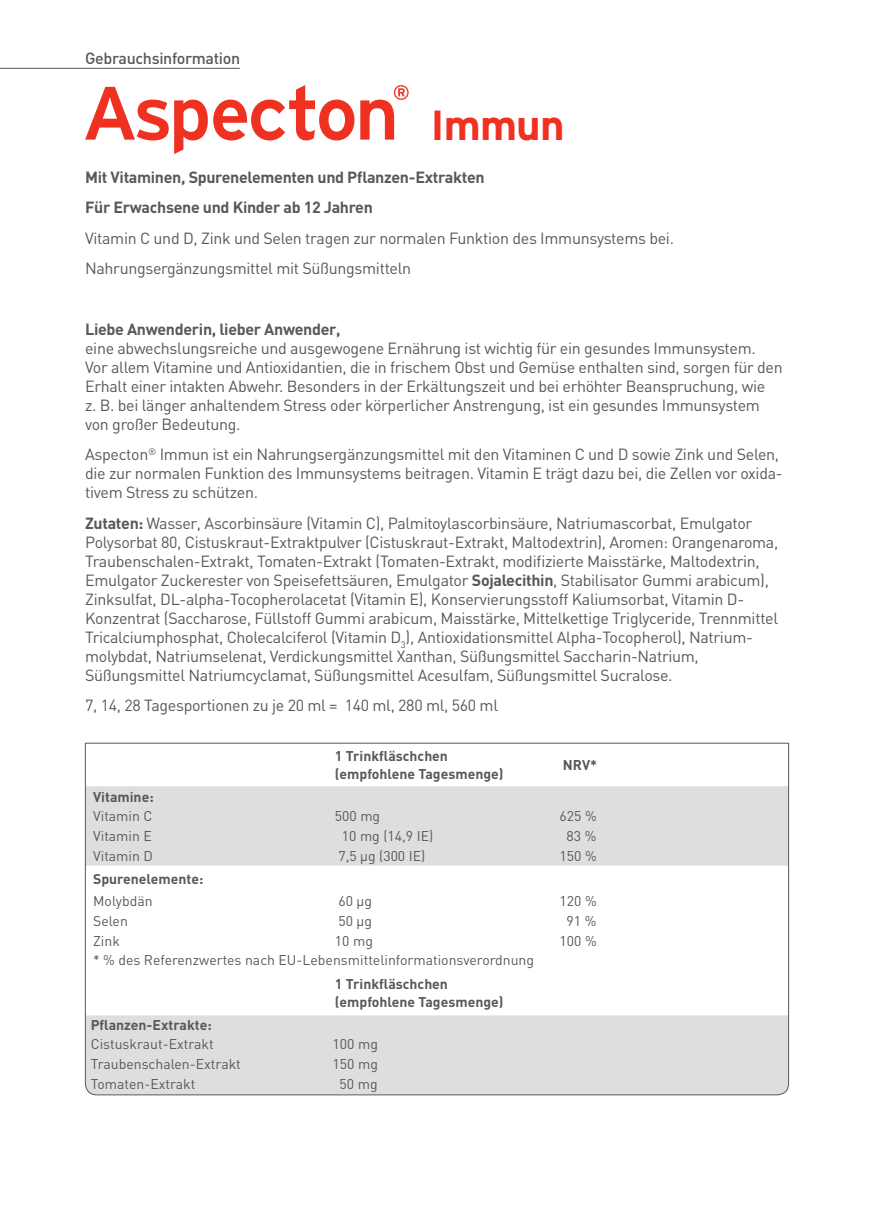
<style>
.page{position:relative;width:874px;height:1225px;background:#fff}
.page>*{position:absolute;margin:0;border:0;box-sizing:border-box;transform-origin:0 0}
.t1{font:700 42px "Interstate";letter-spacing:-.02em;color:#ef3122}
.t2{font:16px/19px "DIN";letter-spacing:-.02em;color:#57585a}
.t3{font:700 16px/30.4px "DIN";letter-spacing:-.02em;color:#57585a}
.t4{font:500 16px "DIN";letter-spacing:-.02em;color:#57585a}
.t5{font:14px "DIN";color:#57585a}
.t6{font:700 14px/18px "DIN";color:#57585a}
.s1{font-weight:700}
</style>
<div class="page">
<svg style="left:85px;top:85px;width:269px;height:69px"></svg>
<svg style="left:360px;top:85px;width:48px;height:55px"></svg>
<hr style="left:0;top:68px;width:240px;height:1px;background:#57585a">
<svg style="left:85px;top:742px;width:703px;height:353px"></svg>
<p class="t4" style="left:85px;top:48px;width:156px">Gebrauchsinformation</p>
<h1 class="t1" style="left:430px;top:101px;width:135px">Immun</h1>
<p class="t3" style="left:85px;top:162px;width:401px">Mit Vitaminen, Spurenelementen und Pflanzen-Extrakten<br>Für Erwachsene und Kinder ab 12 Jahren</p>
<p class="t2" style="left:85px;top:222px;width:590px;line-height:30.4px">Vitamin C und D, Zink und Selen tragen zur normalen Funktion des Immunsystems bei.<br>Nahrungsergänzungsmittel mit Süßungsmitteln</p>
<p class="t3" style="left:85px;top:313px;width:257px">Liebe Anwenderin, lieber Anwender,</p>
<p class="t2" style="left:85px;top:338px;width:698px">eine abwechslungsreiche und ausgewogene Ernährung ist wichtig für ein gesundes Immunsystem.<br>Vor allem Vitamine und Antioxidantien, die in frischem Obst und Gemüse enthalten sind, sorgen für den Erhalt einer intakten Abwehr. Besonders in der Erkältungszeit und bei erhöhter Beanspruchung, wie<br>z. B. bei länger anhaltendem Stress oder körperlicher Anstrengung, ist ein gesundes Immunsystem von großer Bedeutung.</p>
<p class="t2" style="left:85px;top:445px;width:698px">Aspecton<sup>®</sup> Immun ist ein Nahrungsergänzungsmittel mit den Vitaminen C und D sowie Zink und Selen, die zur normalen Funktion des Immunsystems beitragen. Vitamin E trägt dazu bei, die Zellen vor oxida&shy;tivem Stress zu schützen.</p>
<p class="t2" style="left:85px;top:513px;width:694px"><span class="s1">Zutaten:</span> Wasser, Ascorbinsäure (Vitamin C), Palmitoylascorbinsäure, Natriumascorbat, Emulgator Polysorbat 80, Cistuskraut-Extraktpulver (Cistuskraut-Extrakt, Maltodextrin), Aromen: Orangenaroma, Traubenschalen-Extrakt, Tomaten-Extrakt (Tomaten-Extrakt, modifizierte Maisstärke, Maltodextrin, Emulgator Zuckerester von Speisefettsäuren, Emulgator <span class="s1">Sojalecithin</span>, Stabilisator Gummi arabicum), Zinksulfat, DL-alpha-Tocopherolacetat (Vitamin E), Konservierungsstoff Kaliumsorbat, Vitamin D-Konzentrat (Saccharose, Füllstoff Gummi arabicum, Maisstärke, Mittelkettige Triglyceride, Trennmittel Tricalciumphosphat, Cholecalciferol (Vitamin D<sub>3</sub>), Antioxidationsmittel Alpha-Tocopherol), Natrium&shy;molybdat, Natriumselenat, Verdickungsmittel Xanthan, Süßungsmittel Saccharin-Natrium, Süßungsmittel Natriumcyclamat, Süßungsmittel Acesulfam, Süßungsmittel Sucralose.</p>
<p class="t2" style="left:85px;top:695px;width:414px">7, 14, 28 Tagesportionen zu je 20 ml = 140 ml, 280 ml, 560 ml</p>
<p class="t6" style="left:335px;top:747px;width:170px">1 Trinkfläschchen (empfohlene Tagesmenge)</p>
<p class="t6" style="left:562px;top:756px;width:36px">NRV*</p>
<p class="t6" style="left:93px;top:787px;width:62px">Vitamine:</p>
<p class="t5" style="left:93px;top:807px;width:61px">Vitamin C</p>
<p class="t5" style="left:335px;top:807px;width:47px">500 mg</p>
<p class="t5" style="left:559px;top:807px;width:39px">625 %</p>
<p class="t5" style="left:93px;top:827px;width:60px">Vitamin E</p>
<p class="t5" style="left:342px;top:827px;width:93px">10 mg (14,9 IE)</p>
<p class="t5" style="left:566px;top:827px;width:31px">83 %</p>
<p class="t5" style="left:93px;top:847px;width:61px">Vitamin D</p>
<p class="t5" style="left:338px;top:847px;width:88px">7,5 μg (300 IE)</p>
<p class="t5" style="left:559px;top:847px;width:39px">150 %</p>
<p class="t6" style="left:93px;top:869px;width:112px">Spurenelemente:</p>
<p class="t5" style="left:93px;top:892px;width:61px">Molybdän</p>
<p class="t5" style="left:338px;top:892px;width:35px">60 μg</p>
<p class="t5" style="left:559px;top:892px;width:39px">120 %</p>
<p class="t5" style="left:93px;top:912px;width:36px">Selen</p>
<p class="t5" style="left:338px;top:912px;width:35px">50 μg</p>
<p class="t5" style="left:566px;top:912px;width:31px">91 %</p>
<p class="t5" style="left:93px;top:931px;width:28px">Zink</p>
<p class="t5" style="left:335px;top:931px;width:40px">10 mg</p>
<p class="t5" style="left:559px;top:931px;width:39px">100 %</p>
<p class="t5" style="left:93px;top:951px;width:442px">* % des Referenzwertes nach EU-Lebensmittelinformationsverordnung</p>
<p class="t6" style="left:335px;top:974px;width:170px">1 Trinkfläschchen (empfohlene Tagesmenge)</p>
<p class="t6" style="left:91px;top:1015px;width:122px">Pflanzen-Extrakte:</p>
<p class="t5" style="left:91px;top:1035px;width:124px">Cistuskraut-Extrakt</p>
<p class="t5" style="left:332px;top:1035px;width:47px">100 mg</p>
<p class="t5" style="left:91px;top:1055px;width:151px">Traubenschalen-Extrakt</p>
<p class="t5" style="left:332px;top:1055px;width:47px">150 mg</p>
<p class="t5" style="left:91px;top:1075px;width:106px">Tomaten-Extrakt</p>
<p class="t5" style="left:339px;top:1075px;width:40px">50 mg</p>
</div>
